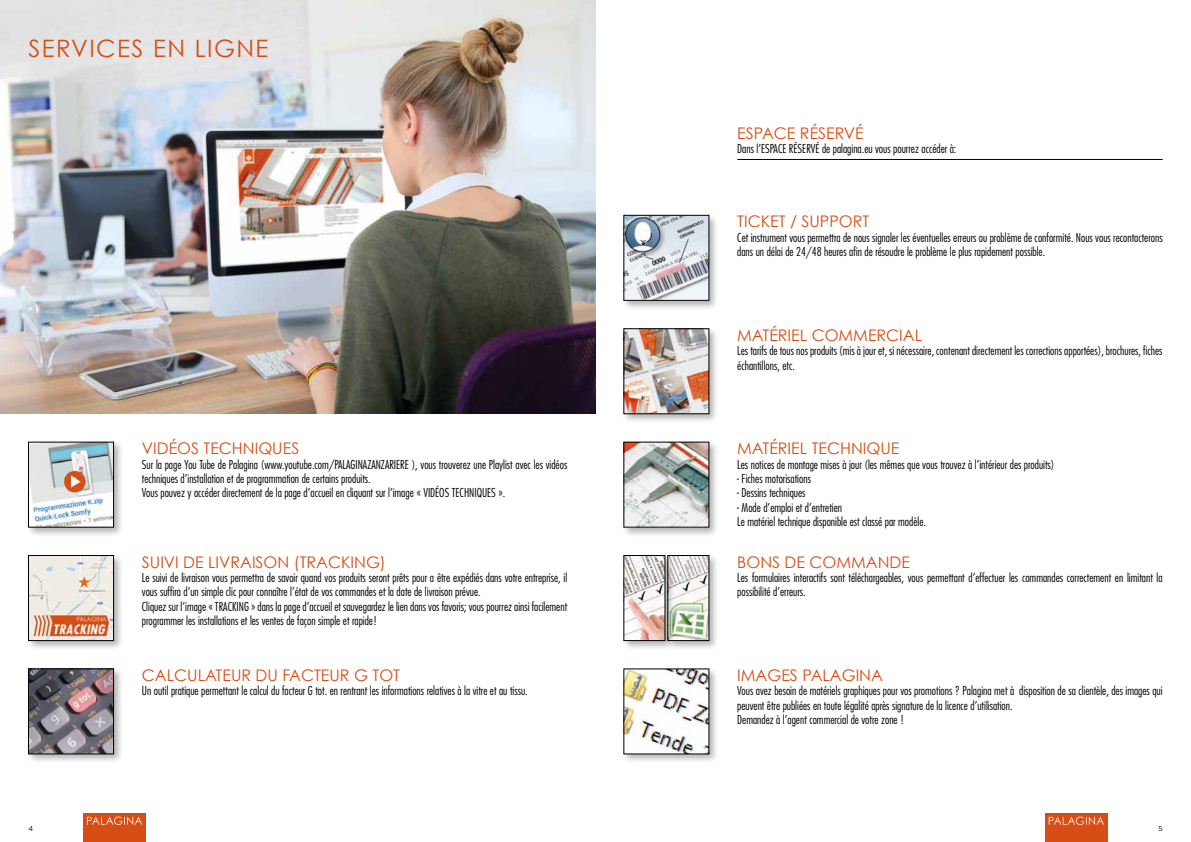
<style>
.page{position:relative;width:1191px;height:842px;background:#fff}
.page>*{position:absolute;margin:0;border:0;box-sizing:border-box;transform-origin:0 0}
.t1{font:24px "Century Gothic";letter-spacing:.06em;color:#d64d15}
.t2{font:16px "Century Gothic";color:#d64d15}
.t3{font:300 condensed 12px/14.4px "Futura Std";color:#000}
.t4{font:7px "Gotham HTF";color:#000}
</style>
<div class="page">
<div style="left:83px;top:814px;width:63px;height:28px;background:#d64d15"></div>
<svg style="left:87px;top:817px;width:55px;height:8px"></svg>
<div style="left:1044px;top:814px;width:63px;height:28px;background:#d64d15"></div>
<svg style="left:1048px;top:817px;width:56px;height:8px"></svg>
<div style="left:26px;top:667px;width:98px;height:97px;background:#000;opacity:.3"></div>
<img style="left:30px;top:671px;width:82px;height:81px">
<div style="left:28px;top:669px;width:86px;height:85px;border:1px solid #000"></div>
<div style="left:26px;top:553px;width:98px;height:98px;background:#000;opacity:.3"></div>
<img style="left:30px;top:557px;width:82px;height:82px">
<div style="left:28px;top:555px;width:86px;height:86px;border:1px solid #000"></div>
<div style="left:26px;top:440px;width:98px;height:97px;background:#000;opacity:.3"></div>
<img style="left:30px;top:444px;width:82px;height:81px">
<div style="left:28px;top:442px;width:86px;height:85px;border:1px solid #000"></div>
<div style="left:665px;top:553px;width:54px;height:98px;background:#000;opacity:.3"></div>
<img style="left:675px;top:557px;width:32px;height:82px">
<div style="left:667px;top:555px;width:42px;height:86px;border:1px solid #000"></div>
<div style="left:622px;top:553px;width:53px;height:98px;background:#000;opacity:.3"></div>
<img style="left:625px;top:557px;width:38px;height:82px">
<div style="left:623px;top:555px;width:42px;height:86px;border:1px solid #000"></div>
<div style="left:622px;top:667px;width:97px;height:97px;background:#000;opacity:.3"></div>
<img style="left:625px;top:671px;width:82px;height:81px">
<div style="left:622px;top:327px;width:97px;height:97px;background:#000;opacity:.3"></div>
<img style="left:625px;top:331px;width:82px;height:81px">
<div style="left:622px;top:440px;width:97px;height:97px;background:#000;opacity:.3"></div>
<img style="left:625px;top:444px;width:82px;height:81px">
<div style="left:622px;top:213px;width:97px;height:97px;background:#000;opacity:.3"></div>
<img style="left:625px;top:217px;width:82px;height:81px">
<hr style="left:737px;top:159px;width:425px;height:1px;background:#000">
<img style="left:0;top:0;width:595px;height:413px">
<h1 class="t1" style="left:28px;top:33px;width:242px">SERVICES EN LIGNE</h1>
<h2 class="t2" style="left:142px;top:439px;width:159px">VIDÉOS TECHNIQUES</h2>
<p class="t3" style="left:142px;top:457px;width:427px">Sur la page You Tube de Palagina (www.youtube.com/PALAGINAZANZARIERE ), vous trouverez une Playlist avec les vidéos techniques d’installation et de programmation de certains produits.<br>Vous pouvez y accéder directement de la page d’accueil en cliquant sur l’image « VIDÉOS TECHNIQUES ».</p>
<h2 class="t2" style="left:142px;top:552px;width:245px">SUIVI DE LIVRAISON (TRACKING)</h2>
<p class="t3" style="left:142px;top:570px;width:427px">Le suivi de livraison vous permettra de savoir quand vos produits seront prêts pour a être expédiés dans votre entreprise, il vous suffira d’un simple clic pour connaître l’état de vos commandes et la date de livraison prévue.<br>Cliquez sur l’image « TRACKING » dans la page d’accueil et sauvegardez le lien dans vos favoris; vous pourrez ainsi facilement programmer les installations et les ventes de façon simple et rapide!</p>
<h2 class="t2" style="left:142px;top:665px;width:159px">CALCULATEUR DU FACTEUR</h2>
<h2 class="t2" style="left:354px;top:665px;width:47px">G TOT</h2>
<p class="t3" style="left:142px;top:684px;width:387px">Un outil pratique permettant le calcul du facteur G tot. en rentrant les informations relatives à la vitre et au tissu.</p>
<h2 class="t2" style="left:737px;top:123px;width:128px">ESPACE RÉSERVÉ</h2>
<p class="t3" style="left:737px;top:141px;width:221px">Dans l’ESPACE RÉSERVÉ de palagina.eu vous pourrez accéder à:</p>
<h2 class="t2" style="left:737px;top:212px;width:134px">TICKET / SUPPORT</h2>
<p class="t3" style="left:737px;top:230px;width:427px">Cet instrument vous permettra de nous signaler les éventuelles erreurs ou problème de conformité. Nous vous recontacterons dans un délai de 24/48 heures afin de résoudre le problème le plus rapidement possible.</p>
<h2 class="t2" style="left:737px;top:325px;width:186px">MATÉRIEL COMMERCIAL</h2>
<p class="t3" style="left:737px;top:343px;width:427px">Les tarifs de tous nos produits (mis à jour et, si nécessaire, contenant directement les corrections apportées), brochures, fiches échantillons, etc.</p>
<h2 class="t2" style="left:737px;top:439px;width:164px">MATÉRIEL TECHNIQUE</h2>
<p class="t3" style="left:737px;top:457px;width:319px">Les notices de montage mises à jour (les mêmes que vous trouvez à l’intérieur des produits)</p>
<p class="t3" style="left:737px;top:471px;width:75px">- Fiches motorisations</p>
<p class="t3" style="left:737px;top:486px;width:70px">- Dessins techniques</p>
<p class="t3" style="left:737px;top:500px;width:190px">- Mode d’emploi et d’entretien<br>Le matériel technique disponible est classé par modèle.</p>
<h2 class="t2" style="left:737px;top:552px;width:174px">BONS DE COMMANDE</h2>
<p class="t3" style="left:737px;top:570px;width:427px">Les formulaires interactifs sont téléchargeables, vous permettant d’effectuer les commandes correctement en limitant la possibilité d’erreurs.</p>
<h2 class="t2" style="left:737px;top:665px;width:147px">IMAGES PALAGINA</h2>
<p class="t3" style="left:737px;top:683px;width:427px">Vous avez besoin de matériels graphiques pour vos promotions ? Palagina met à disposition de sa clientèle, des images qui peuvent être publiées en toute légalité après signature de la licence d’utilisation.<br>Demandez à l’agent commercial de votre zone !</p>
<p class="t4" style="left:28px;top:824px;width:6px">4</p>
<p class="t4" style="left:1158px;top:824px;width:6px">5</p>
</div>
